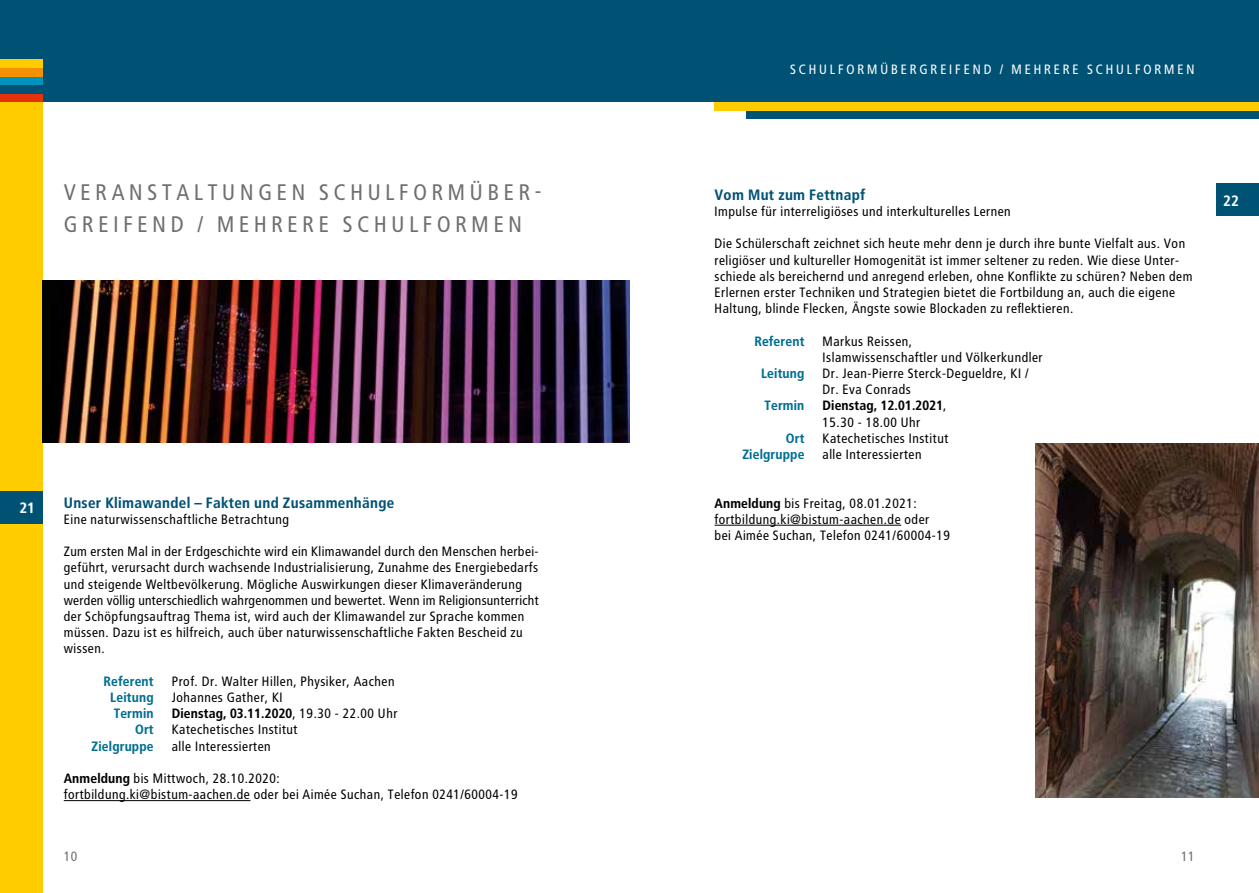
<style>
.page{position:relative;width:1259px;height:893px;background:#fff}
.page>*{position:absolute;margin:0;border:0;box-sizing:border-box;transform-origin:0 0}
.t1{font:22.5px/32.4px "Transit OT";letter-spacing:.17em;color:#6f6f6e}
.t2{font:700 15px "Transit OT";color:#005275}
.t3{font:700 15px "Transit OT";color:#fff}
.t4{font:13.5px/16.2px "Transit OT";color:#000}
.t5{font:700 13.5px "Transit OT";letter-spacing:-.01em;color:#006e91}
.t6{font:700 13.5px/16.2px "Transit OT";letter-spacing:-.01em;color:#000}
.t7{font:13.5px "Transit OT";letter-spacing:.17em;color:#fff}
.t8{font:13.5px "Transit OT";color:#6f6f6e}
.s1{font-weight:400}
.s2{font-weight:700}
</style>
<div class="page">
<div style="left:629px;top:0;width:630px;height:102px;background:#005275"></div>
<div style="left:746px;top:111px;width:513px;height:8px;background:#005275"></div>
<div style="left:714px;top:102px;width:545px;height:9px;background:#fc0"></div>
<div style="left:0;top:102px;width:43px;height:791px;background:#fc0"></div>
<div style="left:0;top:0;width:629px;height:102px;background:#005275"></div>
<div style="left:0;top:94px;width:43px;height:8px;background:#e6310e"></div>
<div style="left:0;top:77px;width:43px;height:8px;background:#0093bd"></div>
<div style="left:0;top:68px;width:43px;height:9px;background:#f39100"></div>
<div style="left:0;top:60px;width:43px;height:8px;background:#fc0"></div>
<hr style="left:64px;top:800px;width:186px;height:1px;background:#000">
<hr style="left:714px;top:525px;width:187px;height:1px;background:#000">
<div style="left:0;top:491px;width:43px;height:32px;background:#005275"></div>
<img style="left:43px;top:281px;width:586px;height:162px">
<div style="left:1216px;top:184px;width:43px;height:32px;background:#005275"></div>
<img style="left:1035px;top:443px;width:224px;height:355px">
<p class="t7" style="left:790px;top:62px;width:406px">SCHULFORMÜBERGREIFEND / MEHRERE SCHULFORMEN</p>
<p class="t3" style="left:20px;top:499px;width:17px">21</p>
<h1 class="t1" style="left:64px;top:176px;width:480px">VERANSTALTUNGEN SCHULFORMÜBER-<br>GREIFEND / MEHRERE SCHULFORMEN</h1>
<p class="t2" style="left:64px;top:494px;width:332px">Unser Klimawandel – Fakten und Zusammenhänge</p>
<p class="t4" style="left:64px;top:511px;width:227px">Eine naturwissenschaftliche Betrachtung</p>
<p class="t4" style="left:64px;top:543px;width:477px">Zum ersten Mal in der Erdgeschichte wird ein Klimawandel durch den Menschen herbei&shy;geführt, verursacht durch wachsende Industrialisierung, Zunahme des Energiebedarfs und steigende Weltbevölkerung. Mögliche Auswirkungen dieser Klimaveränderung werden völlig unterschiedlich wahrgenommen und bewertet. Wenn im Religionsunterricht der Schöpfungsauftrag Thema ist, wird auch der Klimawandel zur Sprache kommen müssen. Dazu ist es hilfreich, auch über naturwissenschaftliche Fakten Bescheid zu wissen.</p>
<p class="t5" style="left:104px;top:673px;width:52px">Referent</p>
<p class="t4" style="left:172px;top:673px;width:225px">Prof. Dr. Walter Hillen, Physiker, Aachen</p>
<p class="t5" style="left:110px;top:689px;width:45px">Leitung</p>
<p class="t4" style="left:172px;top:689px;width:113px">Johannes Gather, KI</p>
<p class="t5" style="left:114px;top:706px;width:42px">Termin</p>
<p class="t6" style="left:172px;top:705px;width:227px">Dienstag, 03.11.2020<span class="s1">, 19.30 - 22.00 Uhr</span></p>
<p class="t5" style="left:135px;top:722px;width:20px">Ort</p>
<p class="t4" style="left:172px;top:722px;width:128px">Katechetisches Institut</p>
<p class="t5" style="left:92px;top:738px;width:64px">Zielgruppe</p>
<p class="t4" style="left:172px;top:738px;width:101px">alle Interessierten</p>
<p class="t4" style="left:64px;top:770px;width:456px"><span class="s2">Anmeldung</span> bis Mittwoch, 28.10.2020:<br>fortbildung.ki@bistum-aachen.de oder bei Aimée Suchan, Telefon 0241/60004-19</p>
<p class="t2" style="left:714px;top:186px;width:152px">Vom Mut zum Fettnapf</p>
<p class="t4" style="left:714px;top:203px;width:298px">Impulse für interreligiöses und interkulturelles Lernen</p>
<p class="t4" style="left:714px;top:236px;width:480px">Die Schülerschaft zeichnet sich heute mehr denn je durch ihre bunte Vielfalt aus. Von religiöser und kultureller Homogenität ist immer seltener zu reden. Wie diese Unter&shy;schiede als bereichernd und anregend erleben, ohne Konflikte zu schüren? Neben dem Erlernen erster Techniken und Strategien bietet die Fortbildung an, auch die eigene Haltung, blinde Flecken, Ängste sowie Blockaden zu reflektieren.</p>
<p class="t5" style="left:754px;top:333px;width:52px">Referent</p>
<p class="t4" style="left:822px;top:333px;width:222px">Markus Reissen,<br>Islamwissenschaftler und Völkerkundler</p>
<p class="t5" style="left:761px;top:365px;width:45px">Leitung</p>
<p class="t4" style="left:822px;top:365px;width:208px">Dr. Jean-Pierre Sterck-Degueldre, KI /<br>Dr. Eva Conrads</p>
<p class="t5" style="left:764px;top:398px;width:42px">Termin</p>
<p class="t6" style="left:822px;top:398px;width:126px">Dienstag, 12.01.2021<span class="s1">,<br>15.30 - 18.00 Uhr</span></p>
<p class="t5" style="left:786px;top:430px;width:20px">Ort</p>
<p class="t4" style="left:822px;top:430px;width:128px">Katechetisches Institut</p>
<p class="t5" style="left:742px;top:446px;width:64px">Zielgruppe</p>
<p class="t4" style="left:822px;top:446px;width:101px">alle Interessierten</p>
<p class="t4" style="left:714px;top:495px;width:237px"><span class="s2">Anmeldung</span> bis Freitag, 08.01.2021: fortbildung.ki@bistum-aachen.de oder<br>bei Aimée Suchan, Telefon 0241/60004-19</p>
<p class="t8" style="left:64px;top:848px;width:16px">10</p>
<p class="t8" style="left:1181px;top:848px;width:16px">11</p>
<p class="t3" style="left:1223px;top:192px;width:17px">22</p>
</div>
